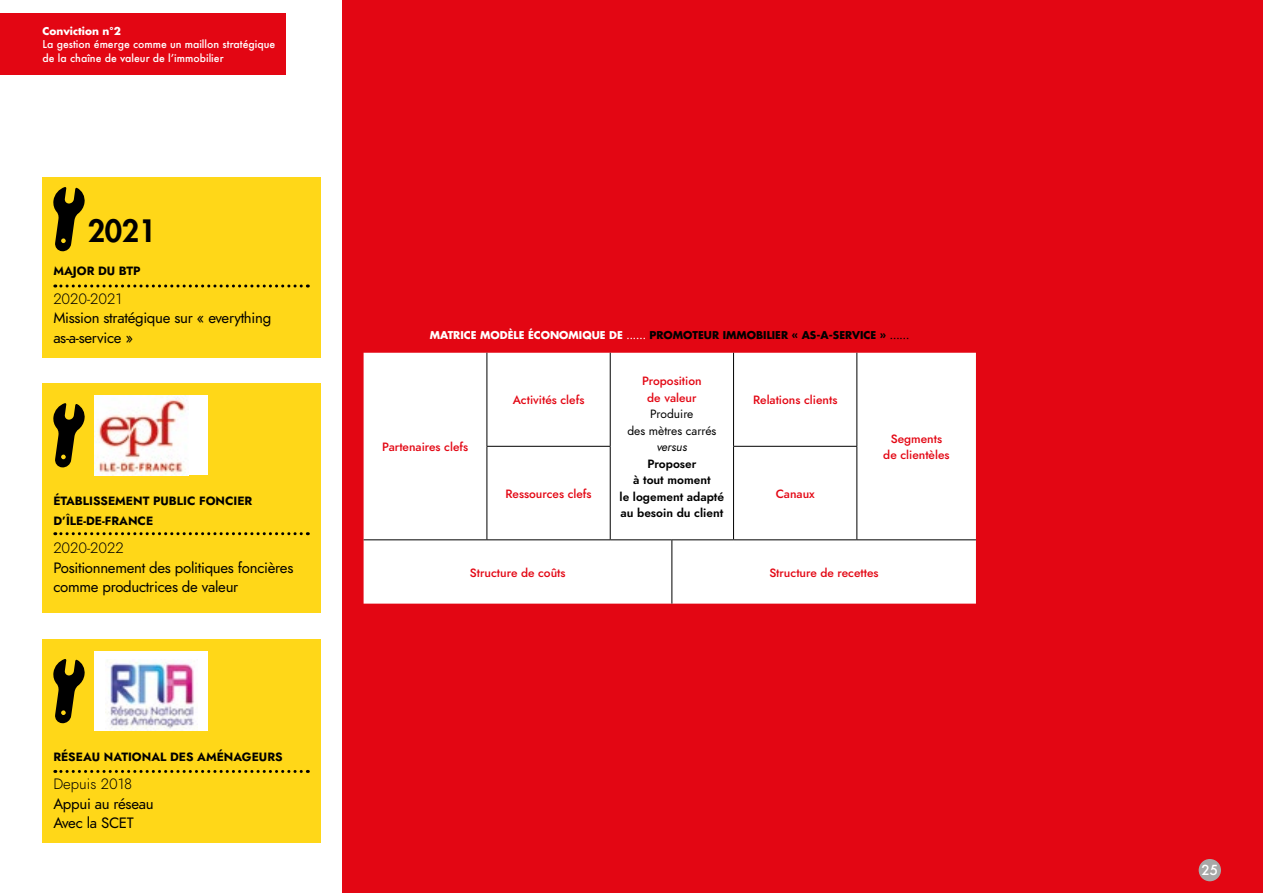
<style>
.page{position:relative;width:1263px;height:893px;background:#fff}
.page>*{position:absolute;margin:0;border:0;box-sizing:border-box;transform-origin:0 0}
.t1{font:800 30px "Futura Std";color:#000}
.t2{font:15px/19.5px "Jost";letter-spacing:-.02em;color:#000}
.t3{font:300 15px "Jost";color:#000}
.t4{font:500 13.5px "Futura";color:#fff}
.t5{font:500 12px/16.5px "Jost";color:#e30613;text-align:center}
.t6{font:700 12px/19.5px "Jost";color:#000}
.t7{font:12px/16.5px "Jost Semi";color:#000;text-align:center}
.t8{font:12px/16.5px "Jost";color:#000;text-align:center}
.t9{font:italic 12px "Jost";color:#000}
.t10{font:500 10.5px/13.5px "Futura";color:#fff}
.t11{font:700 10.5px "Futura";color:#000}
.t12{font:700 10.5px "Futura";color:#fff}
.s1{color:#fff}
.s2{font-weight:500;color:#fff}
.s3{font-weight:500}
</style>
<div class="page">
<div style="left:342px;top:0;width:921px;height:893px;background:#e30613"></div>
<div style="left:364px;top:353px;width:612px;height:251px;background:#fff"></div>
<hr style="left:486px;top:353px;width:1px;height:93px;background:#000">
<hr style="left:610px;top:353px;width:1px;height:93px;background:#000">
<hr style="left:733px;top:353px;width:1px;height:93px;background:#000">
<hr style="left:856px;top:353px;width:1px;height:93px;background:#000">
<hr style="left:486px;top:446px;width:125px;height:1px;background:#000">
<hr style="left:486px;top:447px;width:1px;height:92px;background:#000">
<hr style="left:610px;top:447px;width:1px;height:92px;background:#000">
<hr style="left:733px;top:446px;width:124px;height:1px;background:#000">
<hr style="left:733px;top:447px;width:1px;height:92px;background:#000">
<hr style="left:856px;top:447px;width:1px;height:92px;background:#000">
<hr style="left:364px;top:539px;width:123px;height:1px;background:#000">
<hr style="left:487px;top:539px;width:123px;height:1px;background:#000">
<hr style="left:610px;top:539px;width:62px;height:1px;background:#000">
<hr style="left:672px;top:539px;width:61px;height:1px;background:#000">
<hr style="left:671px;top:540px;width:1px;height:64px;background:#000">
<hr style="left:733px;top:539px;width:124px;height:1px;background:#000">
<hr style="left:857px;top:539px;width:119px;height:1px;background:#000">
<div style="left:43px;top:177px;width:278px;height:180px;background:#ffd718"></div>
<svg style="left:55px;top:284px;width:253px;height:3px"></svg>
<div style="left:43px;top:383px;width:278px;height:230px;background:#ffd718"></div>
<svg style="left:55px;top:532px;width:253px;height:3px"></svg>
<div style="left:95px;top:395px;width:113px;height:80px;background:#fff"></div>
<img style="left:95px;top:395px;width:92px;height:80px">
<div style="left:43px;top:639px;width:278px;height:204px;background:#ffd718"></div>
<svg style="left:55px;top:770px;width:253px;height:3px"></svg>
<div style="left:95px;top:651px;width:113px;height:80px;background:#fff"></div>
<img style="left:105px;top:662px;width:90px;height:68px">
<div style="left:0;top:14px;width:286px;height:61px;background:#e30613"></div>
<div style="left:1199px;top:859px;width:22px;height:22px;background:#a8a8a7;border-radius:50%"></div>
<svg style="left:54px;top:187px;width:31px;height:65px"></svg>
<svg style="left:54px;top:403px;width:31px;height:65px"></svg>
<svg style="left:54px;top:659px;width:31px;height:65px"></svg>
<p class="t12" style="left:43px;top:24px;width:80px">Conviction n°2</p>
<p class="t10" style="left:43px;top:38px;width:234px">La gestion émerge comme un maillon stratégique de la chaîne de valeur de l’immobilier</p>
<h1 class="t1" style="left:88px;top:212px;width:70px">2021</h1>
<p class="t6" style="left:53px;top:262px;width:89px">MAJOR DU BTP</p>
<p class="t3" style="left:53px;top:289px;width:70px">2020-2021</p>
<p class="t2" style="left:53px;top:309px;width:219px">Mission stratégique sur « everything as-a-service »</p>
<p class="t6" style="left:53px;top:491px;width:201px">ÉTABLISSEMENT PUBLIC FONCIER<br>D’ÎLE-DE-FRANCE</p>
<p class="t3" style="left:53px;top:538px;width:72px">2020-2022</p>
<p class="t2" style="left:53px;top:558px;width:242px">Positionnement des politiques foncières comme productrices de valeur</p>
<p class="t6" style="left:53px;top:747px;width:231px">RÉSEAU NATIONAL DES AMÉNAGEURS</p>
<p class="t3" style="left:53px;top:774px;width:80px">Depuis 2018</p>
<p class="t2" style="left:53px;top:794px;width:102px">Appui au réseau<br>Avec la SCET</p>
<p class="t11" style="left:430px;top:328px;width:481px"><span class="s1">MATRICE MODÈLE ÉCONOMIQUE DE</span> <span class="s2">......</span> PROMOTEUR IMMOBILIER « AS-A-SERVICE » <span class="s3">…...</span></p>
<p class="t5" style="left:382px;top:439px;width:88px">Partenaires clefs</p>
<p class="t5" style="left:642px;top:373px;width:61px">Proposition de valeur</p>
<p class="t8" style="left:627px;top:406px;width:91px">Produire<br>des mètres carrés</p>
<p class="t9" style="left:657px;top:439px;width:32px">versus</p>
<p class="t7" style="left:620px;top:455px;width:106px">Proposer<br>à tout moment<br>le logement adapté au besoin du client</p>
<p class="t5" style="left:513px;top:392px;width:73px">Activités clefs</p>
<p class="t5" style="left:753px;top:392px;width:86px">Relations clients</p>
<p class="t5" style="left:505px;top:486px;width:88px">Ressources clefs</p>
<p class="t5" style="left:776px;top:486px;width:41px">Canaux</p>
<p class="t5" style="left:883px;top:431px;width:68px">Segments de clientèles</p>
<p class="t5" style="left:470px;top:564px;width:97px">Structure de coûts</p>
<p class="t5" style="left:769px;top:564px;width:111px">Structure de recettes</p>
<p class="t4" style="left:1201px;top:860px;width:18px">25</p>
</div>
